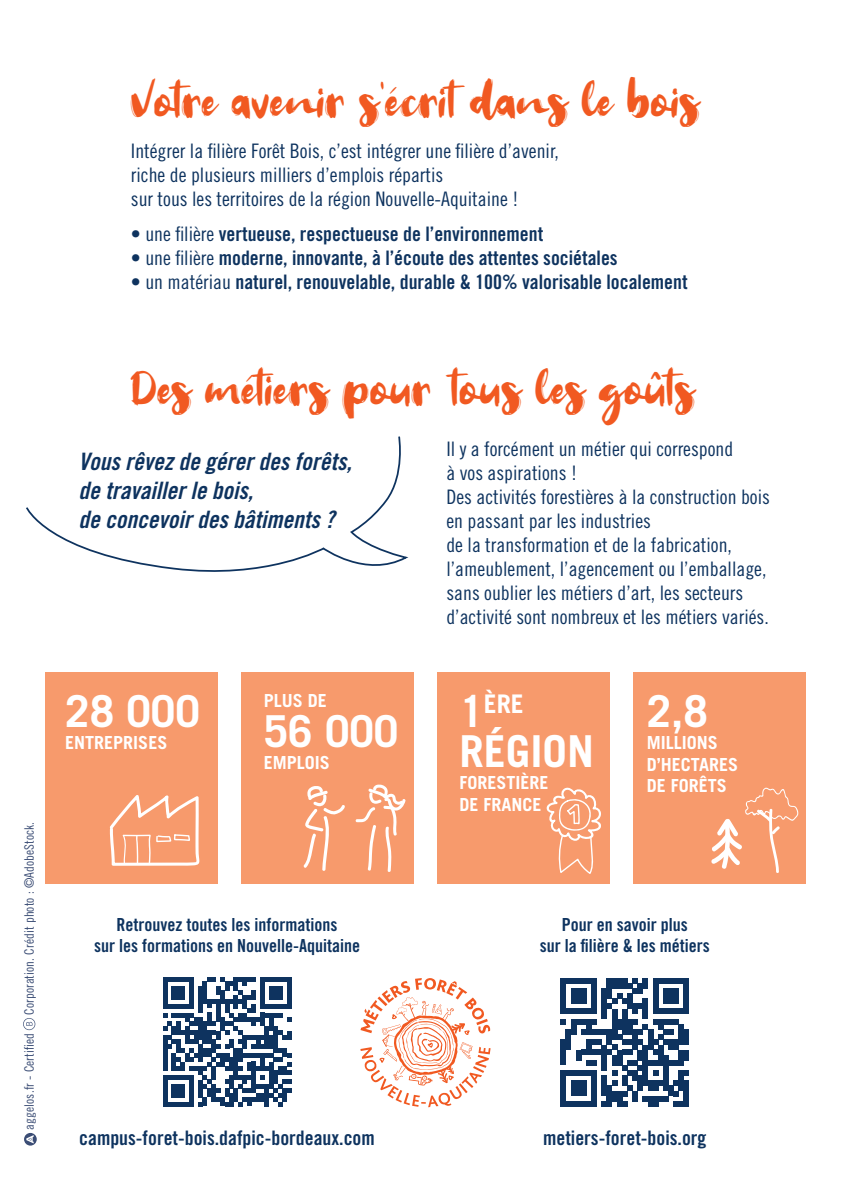
<style>
.page{position:relative;width:851px;height:1191px;background:#fff}
.page>*{position:absolute;margin:0;border:0;box-sizing:border-box;transform-origin:0 0}
.t1{font:46px "Welcome";color:#f15921}
.TEXTE_CHIFFRE{font:700 44px "Trade Gothic";color:#fff}
.TEXTE_CHIFFRE-2{font:700 25.6px "Trade Gothic";color:#fff}
.t2{font:24px/28.8px "Trade Gothic Bold Cond Twenty Obl";color:#0e335f}
.t3{font:20px/24px "Trade Gothic Cond Eighteen";color:#0e335f}
.t4{font:20px "Trade Gothic Bold Cond Twenty";color:#0e335f}
.t5{font:18px/21.6px "Trade Gothic Bold Cond Twenty";color:#0e335f;text-align:center}
.TEXTE_CHIFFRE-3{font:700 18px/21.6px "Trade Gothic";color:#fff}
.TEXTE_COURANT_BLANC{font:13px "Trade Gothic Cond Eighteen";letter-spacing:.01em;color:#3b4d75}
.s1{font-family:"Trade Gothic Cond Eighteen"}
.s2{font-size:44px}
</style>
<div class="page">
<div style="left:45px;top:672px;width:172px;height:211px;background:#f79a6c"></div>
<div style="left:241px;top:672px;width:172px;height:211px;background:#f79a6c"></div>
<div style="left:437px;top:672px;width:172px;height:211px;background:#f79a6c"></div>
<div style="left:633px;top:672px;width:172px;height:211px;background:#f79a6c"></div>
<svg style="left:163px;top:977px;width:128px;height:129px"></svg>
<svg style="left:560px;top:978px;width:129px;height:128px"></svg>
<div style="left:683px;top:1080px;width:6px;height:16px;background:#0e335f"></div>
<div style="left:683px;top:1096px;width:6px;height:10px;background:#0e335f"></div>
<svg style="left:360px;top:978px;width:130px;height:129px"></svg>
<svg style="left:26px;top:436px;width:381px;height:136px"></svg>
<svg style="left:24px;top:1132px;width:13px;height:13px"></svg>
<svg style="left:23px;top:1018px;width:12px;height:12px"></svg>
<svg style="left:303px;top:786px;width:42px;height:85px"></svg>
<svg style="left:355px;top:784px;width:51px;height:88px"></svg>
<svg style="left:711px;top:787px;width:87px;height:86px"></svg>
<svg style="left:546px;top:787px;width:55px;height:87px"></svg>
<svg style="left:109px;top:795px;width:90px;height:70px"></svg>
<p class="TEXTE_COURANT_BLANC" style="left:22px;top:1014px;width:195px;rotate:-90deg">Corporation. Crédit photo : ©AdobeStock.</p>
<p class="TEXTE_COURANT_BLANC" style="left:22px;top:1129px;width:98px;rotate:-90deg">aggelos.fr - Certified</p>
<p class="t1" style="left:131px;top:72px;width:570px">Votre avenir s’écrit dans le bois</p>
<p class="t3" style="left:131px;top:138px;width:429px">Intégrer la filière Forêt Bois, c’est intégrer une filière d’avenir, riche de plusieurs milliers d’emplois répartis<br>sur tous les territoires de la région Nouvelle-Aquitaine !</p>
<p class="t4" style="left:131px;top:222px;width:413px"><span class="s1">• une filière</span> vertueuse, respectueuse de l’environnement</p>
<p class="t4" style="left:131px;top:246px;width:488px"><span class="s1">• une filière</span> moderne, innovante, à l’écoute des attentes sociétales</p>
<p class="t4" style="left:131px;top:270px;width:558px"><span class="s1">• un matériau</span> naturel, renouvelable, durable &amp; 100% valorisable localement</p>
<p class="t1" style="left:131px;top:361px;width:565px">Des métiers pour tous les goûts</p>
<p class="t2" style="left:79px;top:447px;width:275px">Vous rêvez de gérer des forêts, de travailler le bois,<br>de concevoir des bâtiments ?</p>
<p class="t3" style="left:446px;top:437px;width:325px">Il y a forcément un métier qui correspond<br>à vos aspirations !<br>Des activités forestières à la construction bois en passant par les industries<br>de la transformation et de la fabrication, l’ameublement, l’agencement ou l’emballage, sans oublier les métiers d’art, les secteurs d’activité sont nombreux et les métiers variés.</p>
<p class="TEXTE_CHIFFRE" style="left:65px;top:684px;width:136px">28 000</p>
<p class="TEXTE_CHIFFRE-3" style="left:65px;top:731px;width:104px">ENTREPRISES</p>
<p class="TEXTE_CHIFFRE-3" style="left:264px;top:689px;width:65px">PLUS DE</p>
<p class="TEXTE_CHIFFRE" style="left:264px;top:704px;width:136px">56 000</p>
<p class="TEXTE_CHIFFRE-3" style="left:264px;top:751px;width:68px">EMPLOIS</p>
<p class="TEXTE_CHIFFRE-2" style="left:459px;top:688px;width:66px"><span class="s2">1</span>ÈRE</p>
<p class="TEXTE_CHIFFRE" style="left:459px;top:724px;width:136px">RÉGION</p>
<p class="TEXTE_CHIFFRE-3" style="left:459px;top:771px;width:91px">FORESTIÈRE<br>DE FRANCE</p>
<p class="TEXTE_CHIFFRE" style="left:646px;top:684px;width:63px">2,8</p>
<p class="TEXTE_CHIFFRE-3" style="left:646px;top:731px;width:93px">MILLIONS<br>D’HECTARES<br>DE FORÊTS</p>
<p class="t5" style="left:94px;top:913px;width:267px">Retrouvez toutes les informations<br>sur les formations en Nouvelle-Aquitaine</p>
<p class="t5" style="left:539px;top:913px;width:171px">Pour en savoir plus<br>sur la filière &amp; les métiers</p>
<p class="t4" style="left:79px;top:1126px;width:297px">campus-foret-bois.dafpic-bordeaux.com</p>
<p class="t4" style="left:543px;top:1126px;width:165px">metiers-foret-bois.org</p>
</div>
